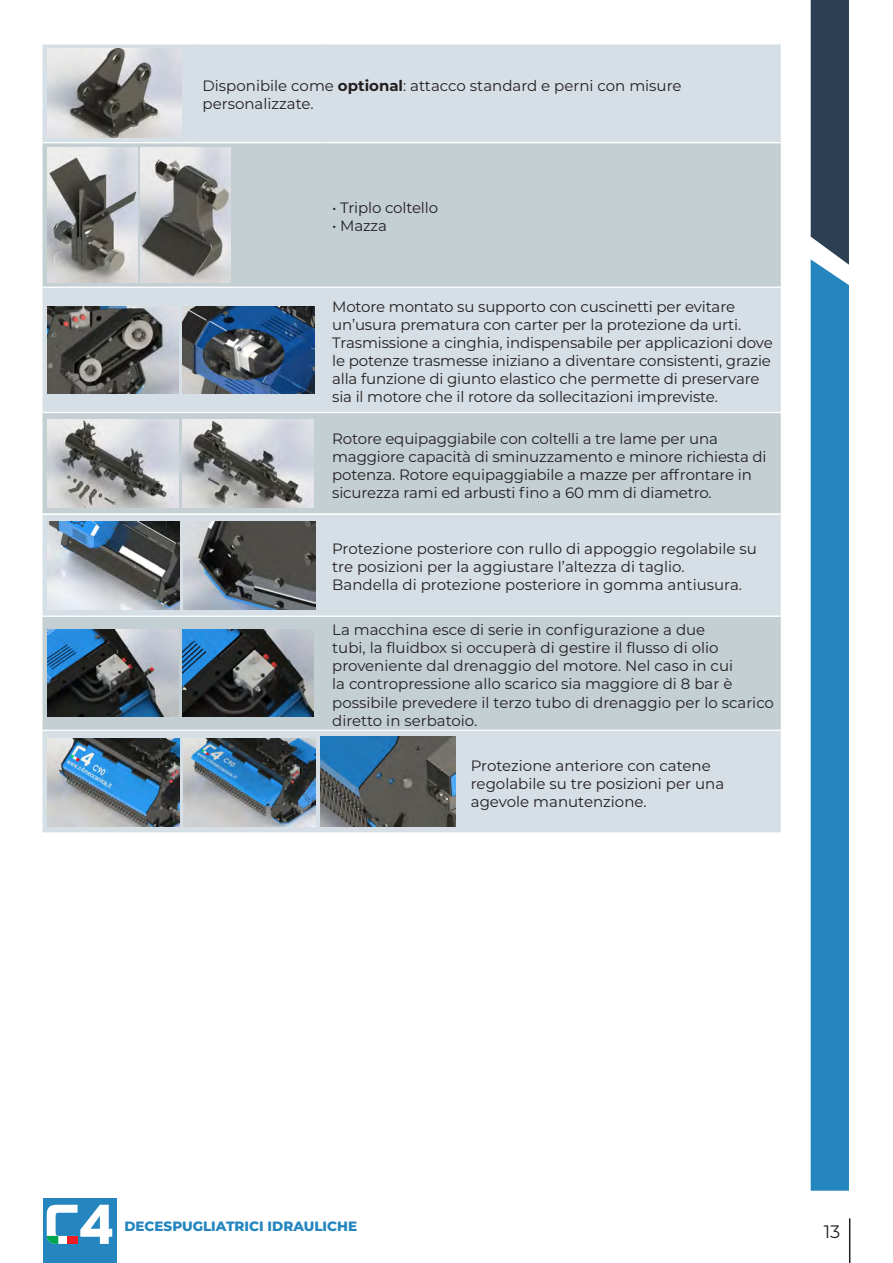
<style>
.page{position:relative;width:893px;height:1263px;background:#fff}
.page>*{position:absolute;margin:0;border:0;box-sizing:border-box;transform-origin:0 0}
.t1{font:18px "Montserrat";color:#231f20}
.t2{font:15px/18px "Montserrat";letter-spacing:-.01em;color:#231f20}
.t3{font:800 13.5px "Montserrat";color:#2586bf}
.s1{font-weight:700}
</style>
<div class="page">
<hr style="left:849px;top:1218px;width:1px;height:45px;background:#231f20">
<div style="left:43px;top:1199px;width:74px;height:64px;background:#2586bf"></div>
<svg style="left:47px;top:1205px;width:65px;height:39px"></svg>
<svg style="left:811px;top:0;width:38px;height:1191px;background:#2a79a9"></svg>
<div style="left:43px;top:44px;width:738px;height:98px;background:#d6dfe5"></div>
<div style="left:43px;top:143px;width:738px;height:144px;background:#c4cfd4"></div>
<div style="left:43px;top:288px;width:738px;height:124px;background:#d6dfe5"></div>
<div style="left:43px;top:413px;width:738px;height:100px;background:#c4cfd4"></div>
<img style="left:48px;top:49px;width:133px;height:89px">
<img style="left:47px;top:147px;width:90px;height:135px">
<img style="left:141px;top:147px;width:90px;height:135px">
<img style="left:47px;top:306px;width:132px;height:88px">
<img style="left:183px;top:306px;width:131px;height:88px">
<img style="left:47px;top:420px;width:131px;height:87px">
<img style="left:183px;top:420px;width:131px;height:87px">
<div style="left:43px;top:515px;width:738px;height:317px;background:#d6dfe5"></div>
<div style="left:43px;top:617px;width:738px;height:113px;background:#c4cfd4"></div>
<hr style="left:43px;top:615px;width:155px;height:2px;background:#fff">
<hr style="left:198px;top:615px;width:129px;height:2px;background:#fff">
<hr style="left:327px;top:615px;width:139px;height:2px;background:#fff">
<hr style="left:466px;top:615px;width:315px;height:2px;background:#fff">
<hr style="left:43px;top:730px;width:155px;height:1px;background:#fff">
<hr style="left:198px;top:730px;width:129px;height:1px;background:#fff">
<hr style="left:327px;top:730px;width:139px;height:1px;background:#fff">
<hr style="left:466px;top:730px;width:315px;height:1px;background:#fff">
<img style="left:47px;top:521px;width:132px;height:88px">
<img style="left:183px;top:521px;width:132px;height:88px">
<img style="left:47px;top:630px;width:131px;height:87px">
<img style="left:183px;top:630px;width:131px;height:87px">
<img style="left:320px;top:736px;width:135px;height:90px">
<img style="left:47px;top:738px;width:132px;height:88px">
<img style="left:183px;top:738px;width:132px;height:88px">
<p class="t2" style="left:203px;top:77px;width:481px">Disponibile come <span class="s1">optional</span>: attacco standard e perni con misure personalizzate.</p>
<p class="t2" style="left:332px;top:198px;width:107px">• Triplo coltello</p>
<p class="t2" style="left:332px;top:216px;width:56px">• Mazza</p>
<p class="t2" style="left:332px;top:297px;width:442px">Motore montato su supporto con cuscinetti per evitare un’usura prematura con carter per la protezione da urti.<br>Trasmissione a cinghia, indispensabile per applicazioni dove le potenze trasmesse iniziano a diventare consistenti, grazie alla funzione di giunto elastico che permette di preservare sia il motore che il rotore da sollecitazioni impreviste.</p>
<p class="t2" style="left:332px;top:429px;width:436px">Rotore equipaggiabile con coltelli a tre lame per una maggiore capacità di sminuzzamento e minore richiesta di potenza. Rotore equipaggiabile a mazze per affrontare in sicurezza rami ed arbusti fino a 60 mm di diametro.</p>
<p class="t2" style="left:332px;top:540px;width:426px">Protezione posteriore con rullo di appoggio regolabile su tre posizioni per la aggiustare l’altezza di taglio.</p>
<p class="t2" style="left:332px;top:576px;width:411px">Bandella di protezione posteriore in gomma antiusura.</p>
<p class="t2" style="left:332px;top:621px;width:443px">La macchina esce di serie in configurazione a due<br>tubi, la fluidbox si occuperà di gestire il flusso di olio proveniente dal drenaggio del motore. Nel caso in cui<br>la contropressione allo scarico sia maggiore di 8 bar è possibile prevedere il terzo tubo di drenaggio per lo scarico diretto in serbatoio.</p>
<p class="t2" style="left:471px;top:756px;width:255px">Protezione anteriore con catene regolabile su tre posizioni per una agevole manutenzione.</p>
<p class="t3" style="left:124px;top:1216px;width:234px">DECESPUGLIATRICI IDRAULICHE</p>
<p class="t1" style="left:824px;top:1219px;width:18px">13</p>
</div>
